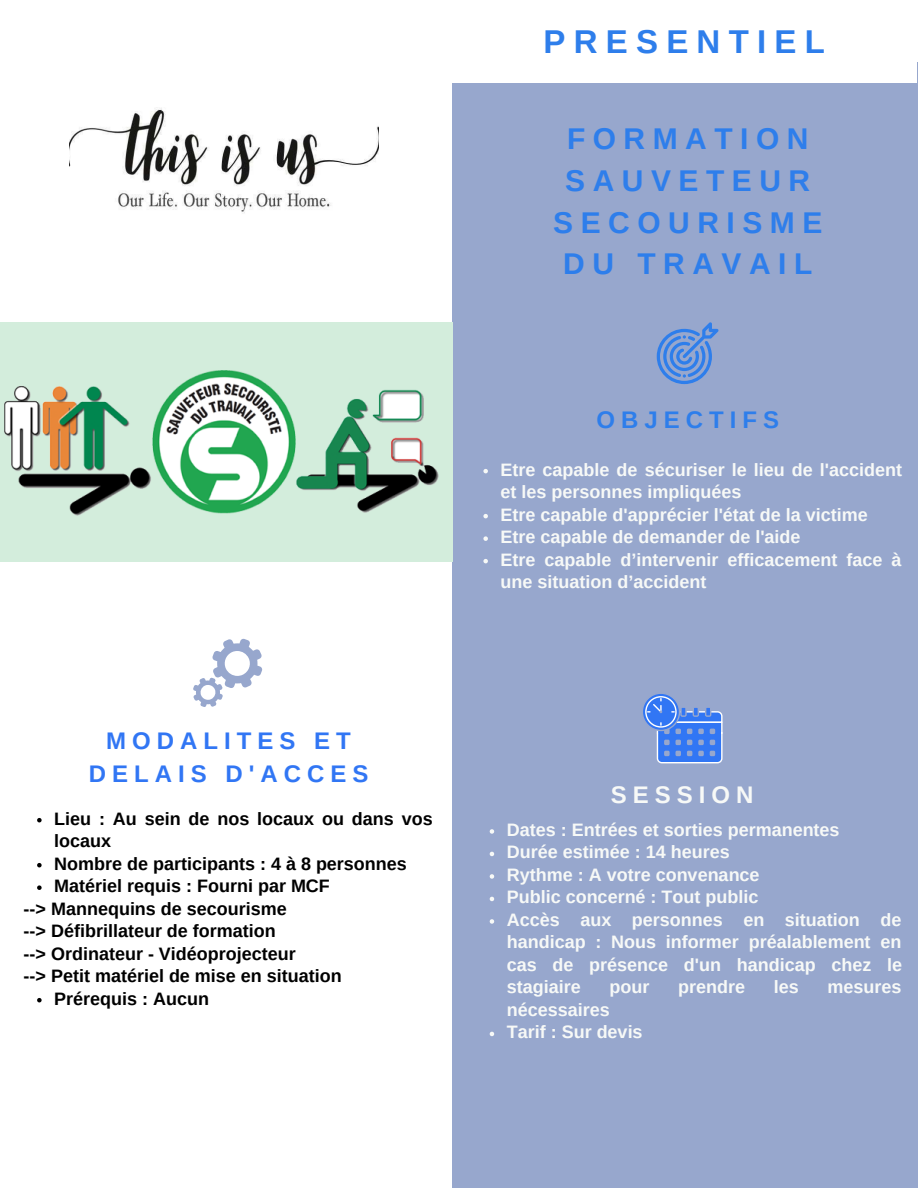
<style>
.page{position:relative;width:918px;height:1188px;background:#fff}
.page>*{position:absolute;margin:0;border:0;box-sizing:border-box;transform-origin:0 0}
.t1{font:700 33px "Arimo";letter-spacing:.25em;color:#2e7eeb}
.t2{font:700 30px/41.7px "Arimo";letter-spacing:.25em;color:#2e7eeb;text-align:center}
.t3{font:700 24px/32.7px "Arimo";letter-spacing:.25em;color:#3176f4;text-align:center}
.t4{font:700 24px "Arimo";letter-spacing:.25em;color:#2e7eeb}
.t5{font:700 24px "Arimo";letter-spacing:.25em;color:#f7f9f7}
.t6{font:700 18px/22.5px "Arimo";color:#f7f9f7}
.t7{font:700 18px/22.5px "Arimo";color:#000}
</style>
<div class="page">
<div style="left:452px;top:62px;width:466px;height:1126px;background:#97a7cd"></div>
<svg style="left:657px;top:322px;width:62px;height:62px"></svg>
<div style="left:452px;top:0;width:464px;height:82px;background:#fff"></div>
<svg style="left:193px;top:638px;width:70px;height:69px"></svg>
<svg style="left:643px;top:694px;width:80px;height:69px"></svg>
<img style="left:0;top:322px;width:453px;height:240px">
<img style="left:69px;top:108px;width:310px;height:105px">
<svg style="left:483px;top:469px;width:5px;height:4px"></svg>
<svg style="left:483px;top:514px;width:5px;height:4px"></svg>
<svg style="left:483px;top:536px;width:5px;height:5px"></svg>
<svg style="left:483px;top:559px;width:5px;height:4px"></svg>
<svg style="left:37px;top:818px;width:5px;height:4px"></svg>
<svg style="left:37px;top:863px;width:5px;height:4px"></svg>
<svg style="left:37px;top:885px;width:5px;height:5px"></svg>
<svg style="left:37px;top:998px;width:5px;height:4px"></svg>
<svg style="left:490px;top:829px;width:4px;height:5px"></svg>
<svg style="left:490px;top:852px;width:4px;height:4px"></svg>
<svg style="left:490px;top:874px;width:4px;height:5px"></svg>
<svg style="left:490px;top:897px;width:4px;height:4px"></svg>
<svg style="left:490px;top:919px;width:4px;height:5px"></svg>
<svg style="left:490px;top:1032px;width:4px;height:4px"></svg>
<p class="t3" style="left:89px;top:725px;width:281px">MODALITES ET<br>DELAIS D'ACCES</p>
<p class="t7" style="left:54px;top:807px;width:380px">Lieu : Au sein de nos locaux ou dans vos locaux</p>
<p class="t7" style="left:54px;top:852px;width:354px">Nombre de participants : 4 à 8 personnes</p>
<p class="t7" style="left:54px;top:875px;width:277px">Matériel requis : Fourni par MCF</p>
<p class="t7" style="left:24px;top:897px;width:265px">--&gt; Mannequins de secourisme</p>
<p class="t7" style="left:24px;top:920px;width:254px">--&gt; Défibrillateur de formation</p>
<p class="t7" style="left:24px;top:942px;width:274px">--&gt; Ordinateur - Vidéoprojecteur</p>
<p class="t7" style="left:24px;top:965px;width:320px">--&gt; Petit matériel de mise en situation</p>
<p class="t7" style="left:54px;top:987px;width:156px">Prérequis : Aucun</p>
<p class="t1" style="left:544px;top:23px;width:283px">PRESENTIEL</p>
<p class="t2" style="left:567px;top:118px;width:243px">FORMATION</p>
<p class="t2" style="left:553px;top:160px;width:271px">SAUVETEUR<br>SECOURISME</p>
<p class="t2" style="left:563px;top:243px;width:251px">DU TRAVAIL</p>
<p class="t4" style="left:596px;top:406px;width:184px">OBJECTIFS</p>
<p class="t6" style="left:501px;top:458px;width:403px">Etre capable de sécuriser le lieu de l'accident et les personnes impliquées</p>
<p class="t6" style="left:501px;top:503px;width:369px">Etre capable d'apprécier l'état de la victime</p>
<p class="t6" style="left:501px;top:526px;width:302px">Etre capable de demander de l'aide</p>
<p class="t6" style="left:501px;top:548px;width:403px">Etre capable d’intervenir efficacement face à une situation d’accident</p>
<p class="t5" style="left:611px;top:782px;width:144px">SESSION</p>
<p class="t6" style="left:507px;top:818px;width:334px">Dates : Entrées et sorties permanentes</p>
<p class="t6" style="left:507px;top:841px;width:224px">Durée estimée : 14 heures</p>
<p class="t6" style="left:507px;top:863px;width:254px">Rythme : A votre convenance</p>
<p class="t6" style="left:507px;top:886px;width:253px">Public concerné : Tout public</p>
<p class="t6" style="left:507px;top:908px;width:397px;text-align:justify">Accès aux personnes en situation de handicap : Nous informer préalablement en cas de présence d'un handicap chez le stagiaire</p>
<p class="t6" style="left:609px;top:976px;width:41px">pour</p>
<p class="t6" style="left:678px;top:976px;width:68px">prendre</p>
<p class="t6" style="left:774px;top:976px;width:27px">les</p>
<p class="t6" style="left:827px;top:976px;width:76px">mesures</p>
<p class="t6" style="left:507px;top:998px;width:105px">nécessaires</p>
<p class="t6" style="left:507px;top:1021px;width:137px">Tarif : Sur devis</p>
</div>
